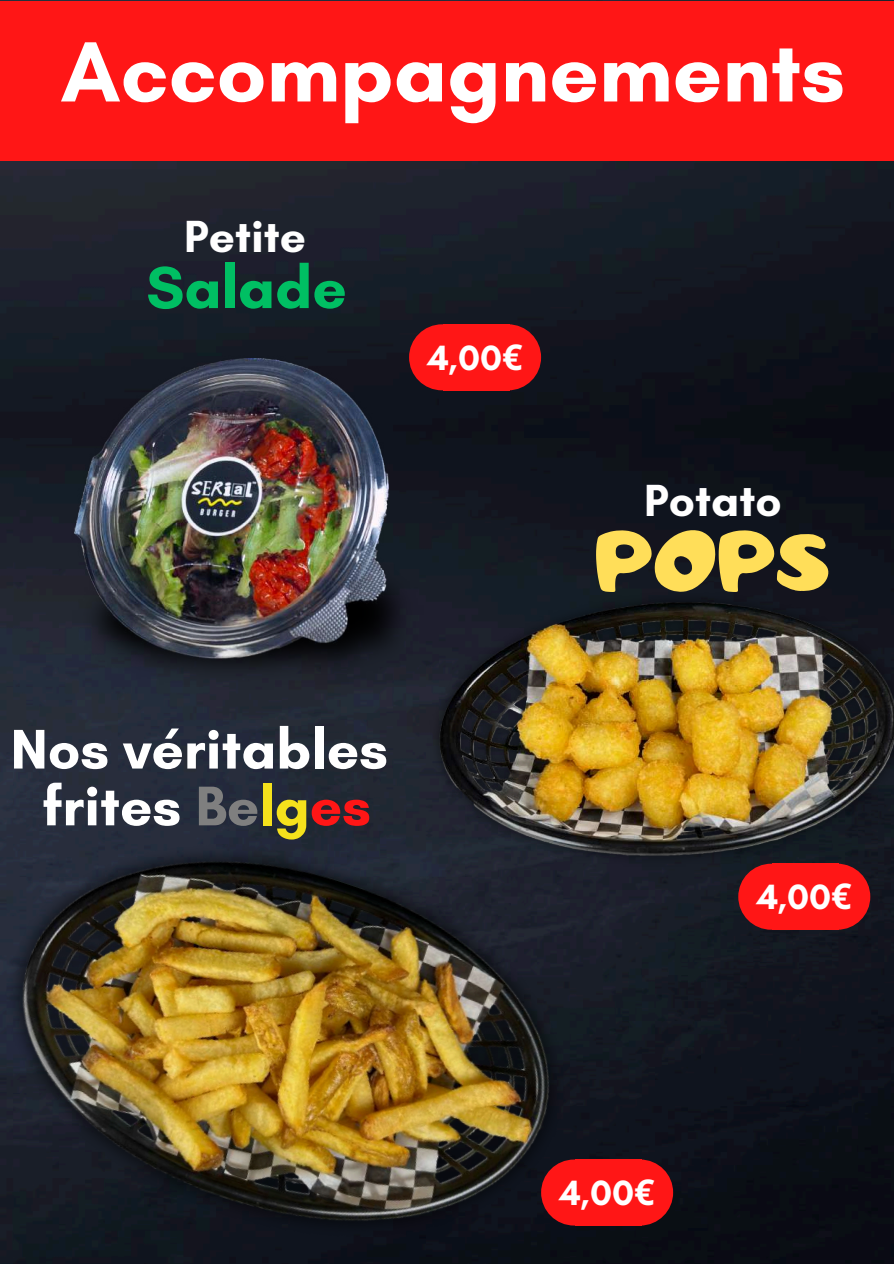
<style>
.page{position:relative;width:894px;height:1264px;background:#fff}
.page>*{position:absolute;margin:0;border:0;box-sizing:border-box;transform-origin:0 0}
.t1{font:700 87px "Glacial Indifference";color:#fff}
.t2{font:86.25px "Adigiana Toybox";color:#ffde59}
.t3{font:700 60.45px "Glacial Indifference";color:#00bf63}
.t4{font:700 56.85px/56.7px "Glacial Indifference";color:#fff;text-align:center}
.t5{font:700 45.9px "Glacial Indifference";color:#fff}
.t6{font:700 35.7px "Glacial Indifference";color:#fff}
.s1{font-family:"Noto Sans"}
.s2{color:#7f7f7f}
.s3{color:#f5e11c}
.s4{color:#ff1616}
</style>
<div class="page">
<img style="left:0;top:0;width:893px;height:1263px">
<div style="left:607px;top:1159px;width:66px;height:66px;background:#ff1616;border-radius:50%"></div>
<img style="left:415px;top:501px;width:478px;height:428px">
<img style="left:0;top:747px;width:664px;height:516px">
<div style="left:772px;top:863px;width:66px;height:66px;background:#ff1616"></div>
<div style="left:804px;top:863px;width:66px;height:66px;background:#ff1616;border-radius:50%"></div>
<div style="left:738px;top:863px;width:66px;height:66px;background:#ff1616;border-radius:50%"></div>
<div style="left:0;top:2px;width:893px;height:159px;background:#ff1616"></div>
<img style="left:60px;top:304px;width:373px;height:396px">
<div style="left:443px;top:324px;width:66px;height:66px;background:#ff1616"></div>
<div style="left:475px;top:324px;width:66px;height:66px;background:#ff1616;border-radius:50%"></div>
<div style="left:409px;top:324px;width:66px;height:66px;background:#ff1616;border-radius:50%"></div>
<h1 class="t1" style="left:60px;top:19px;width:785px">Accompagnements</h1>
<p class="t5" style="left:184px;top:209px;width:123px">Petite</p>
<p class="t3" style="left:146px;top:251px;width:202px">Salade</p>
<p class="t6" style="left:427px;top:336px;width:96px">4,00<span class="s1">€</span></p>
<p class="t4" style="left:11px;top:720px;width:379px">Nos véritables frites <span class="s2">Be</span><span class="s3">lg</span><span class="s4">es</span></p>
<p class="t5" style="left:644px;top:473px;width:139px">Potato</p>
<h2 class="t2" style="left:596px;top:503px;width:235px">POPS</h2>
<p class="t6" style="left:756px;top:875px;width:96px">4,00<span class="s1">€</span></p>
<p class="t6" style="left:559px;top:1170px;width:96px">4,00<span class="s1">€</span></p>
</div>
